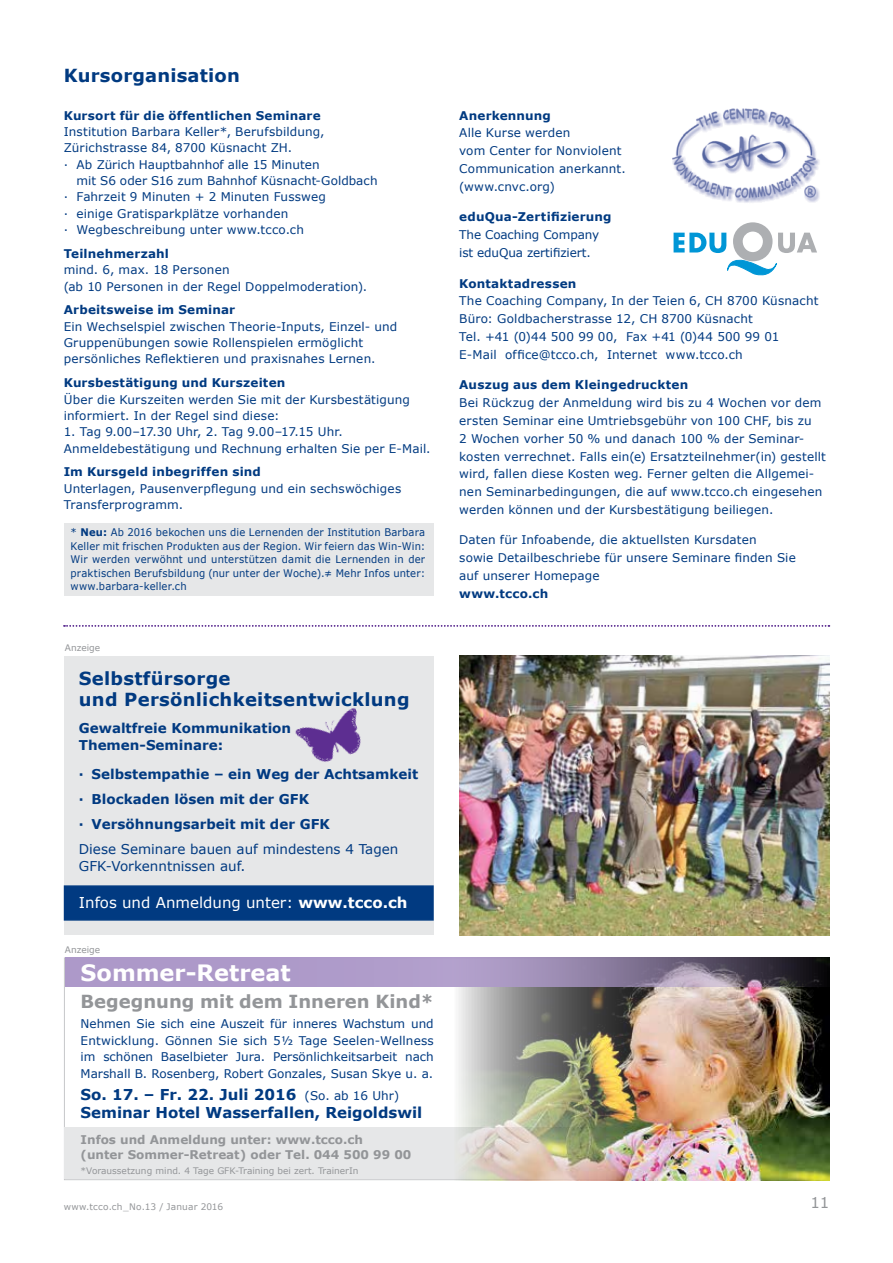
<style>
.page{position:relative;width:893px;height:1263px;background:#fff}
.page>*{position:absolute;margin:0;border:0;box-sizing:border-box;transform-origin:0 0}
.t1{font:700 22.5px "Verdana";color:#fff}
.t2{font:700 18px/21px "Verdana";letter-spacing:.015em;color:#013a81}
.t3{font:700 18px "Verdana";color:#939598}
.t4{font:700 15px/18px "Verdana";color:#013a81}
.t5{font:15px "Verdana";color:#fff}
.t6{font:15px "Verdana";color:#939598}
.t7{font:700 13.5px/25px "Verdana";color:#013a81}
.t8{font:13.5px/16.5px "Verdana";color:#013a81}
.t9{font:12px/17.9px "Verdana";letter-spacing:.01em;color:#013a81}
.t10{font:700 12px "Verdana";letter-spacing:.015em;color:#013a81}
.t11{font:700 12px/15px "Verdana";color:#939598}
.t12{font:12px/17.9px "Verdana";letter-spacing:-.01em;color:#013a81}
.t13{font:10.5px/13.5px "Verdana";letter-spacing:.02em;color:#013a81;text-align:justify;scale:.95 1}
.t14{font:9px "Verdana";color:#939598}
.s1{font-weight:700}
.s2{font-weight:400;font-size:12px}
</style>
<div class="page">
<img style="left:459px;top:656px;width:370px;height:279px">
<div style="left:64px;top:656px;width:370px;height:278px;background:#e6e7e8"></div>
<div style="left:64px;top:885px;width:370px;height:36px;background:#013a81;border:2px solid #013a81"></div>
<svg style="left:64px;top:625px;width:765px;height:2px"></svg>
<div style="left:64px;top:523px;width:370px;height:72px;background:#e6e7e8"></div>
<img style="left:672px;top:108px;width:148px;height:95px">
<svg style="left:674px;top:222px;width:143px;height:54px"></svg>
<div style="left:65px;top:1128px;width:764px;height:51px;background:#e6e7e8"></div>
<img style="left:454px;top:987px;width:375px;height:193px">
<svg style="left:65px;top:957px;width:764px;height:30px;background:#9686ab"></svg>
<img style="left:295px;top:708px;width:66px;height:54px">
<h2 class="t2" style="left:64px;top:65px;width:178px">Kursorganisation</h2>
<p class="t10" style="left:64px;top:108px;width:258px">Kursort für die öffentlichen Seminare</p>
<p class="t9" style="left:64px;top:123px;width:262px">Institution Barbara Keller*, Berufsbildung,</p>
<p class="t9" style="left:64px;top:139px;width:230px">Zürichstrasse 84, 8700 Küsnacht ZH.</p>
<p class="t9" style="left:64px;top:155px;width:257px">· Ab Zürich Hauptbahnhof alle 15 Minuten</p>
<p class="t9" style="left:77px;top:172px;width:303px">mit S6 oder S16 zum Bahnhof Küsnacht-Goldbach</p>
<p class="t9" style="left:64px;top:188px;width:264px">· Fahrzeit 9 Minuten + 2 Minuten Fussweg</p>
<p class="t9" style="left:64px;top:204px;width:226px">· einige Gratisparkplätze vorhanden</p>
<p class="t9" style="left:64px;top:221px;width:242px">· Wegbeschreibung unter www.tcco.ch</p>
<p class="t10" style="left:64px;top:246px;width:107px">Teilnehmerzahl</p>
<p class="t9" style="left:64px;top:262px;width:305px;line-height:16.4px">mind. 6, max. 18 Personen<br>(ab 10 Personen in der Regel Doppelmoderation).</p>
<p class="t10" style="left:64px;top:302px;width:173px">Arbeitsweise im Seminar</p>
<p class="t9" style="left:64px;top:318px;width:335px;line-height:16.4px">Ein Wechselspiel zwischen Theorie-Inputs, Einzel- und<br>Gruppenübungen sowie Rollenspielen ermöglicht persönliches Reflektieren und praxisnahes Lernen.</p>
<p class="t10" style="left:64px;top:375px;width:223px">Kursbestätigung und Kurszeiten</p>
<p class="t9" style="left:64px;top:391px;width:348px;line-height:16.4px">Über die Kurszeiten werden Sie mit der Kursbestätigung informiert. In der Regel sind diese:</p>
<p class="t9" style="left:64px;top:424px;width:368px;line-height:16.4px">1. Tag 9.00–17.30 Uhr, 2. Tag 9.00–17.15 Uhr.<br>Anmeldebestätigung und Rechnung erhalten Sie per E-Mail.</p>
<p class="t10" style="left:64px;top:464px;width:199px">Im Kursgeld inbegriffen sind</p>
<p class="t9" style="left:64px;top:480px;width:339px;line-height:16.5px">Unterlagen, Pausenverpflegung und ein sechswöchiges<br>Transferprogramm.</p>
<p class="t13" style="left:71px;top:525px;width:375px">* <span class="s1">Neu:</span> Ab 2016 bekochen uns die Lernenden der Institution Barbara Keller mit frischen Produkten aus der Region. Wir feiern das Win-Win:<br>Wir werden verwöhnt und unterstützen damit die Lernenden in der praktischen Berufsbildung (nur unter der Woche).≠ Mehr Infos unter: www.barbara-keller.ch</p>
<p class="t14" style="left:65px;top:641px;width:37px">Anzeige</p>
<h2 class="t2" style="left:79px;top:668px;width:332px">Selbstfürsorge<br>und Persönlichkeitsentwicklung</h2>
<p class="t7" style="left:79px;top:720px;width:214px;line-height:16.5px">Gewaltfreie Kommunikation<br>Themen-Seminare:</p>
<p class="t7" style="left:79px;top:762px;width:341px">· Selbstempathie – ein Weg der Achtsamkeit · Blockaden lösen mit der GFK<br>· Versöhnungsarbeit mit der GFK</p>
<p class="t8" style="left:79px;top:841px;width:321px">Diese Seminare bauen auf mindestens 4 Tagen<br>GFK-Vorkenntnissen auf.</p>
<p class="t5" style="left:79px;top:892px;width:330px">Infos und Anmeldung unter: <span class="s1">www.tcco.ch</span></p>
<p class="t14" style="left:65px;top:943px;width:37px">Anzeige</p>
<h1 class="t1" style="left:81px;top:958px;width:212px">Sommer-Retreat</h1>
<h2 class="t3" style="left:81px;top:989px;width:355px">Begegnung mit dem Inneren Kind*</h2>
<p class="t9" style="left:81px;top:1016px;width:355px;line-height:16.5px;text-align:justify">Nehmen Sie sich eine Auszeit für inneres Wachstum und Entwicklung. Gönnen Sie sich 5½ Tage Seelen-Wellness im schönen Baselbieter Jura. Persönlichkeitsarbeit nach Marshall B. Rosenberg, Robert Gonzales, Susan Skye u. a.</p>
<p class="t4" style="left:81px;top:1086px;width:343px">So. 17. – Fr. 22. Juli 2016 <span class="s2">(So. ab 16 Uhr)<br></span>Seminar Hotel Wasserfallen, Reigoldswil</p>
<p class="t11" style="left:81px;top:1132px;width:332px">Infos und Anmeldung unter: www.tcco.ch<br>(unter Sommer-Retreat) oder Tel. 044 500 99 00</p>
<p class="t14" style="left:81px;top:1164px;width:280px">*Voraussetzung mind. 4 Tage GFK-Training bei zert. TrainerIn</p>
<p class="t10" style="left:459px;top:107px;width:93px">Anerkennung</p>
<p class="t9" style="left:459px;top:124px;width:168px">Alle Kurse werden<br>vom Center for Nonviolent<br>Communication anerkannt. (www.cnvc.org)</p>
<p class="t10" style="left:459px;top:209px;width:154px">eduQua-Zertifizierung</p>
<p class="t12" style="left:459px;top:226px;width:141px">The Coaching Company ist eduQua zertifiziert.</p>
<p class="t10" style="left:459px;top:275px;width:119px">Kontaktadressen</p>
<p class="t9" style="left:459px;top:292px;width:361px">The Coaching Company, In der Teien 6, CH 8700 Küsnacht Büro: Goldbacherstrasse 12, CH 8700 Küsnacht<br>Tel. +41 (0)44 500 99 00, Fax +41 (0)44 500 99 01<br>E-Mail office@tcco.ch, Internet www.tcco.ch</p>
<p class="t10" style="left:459px;top:377px;width:231px">Auszug aus dem Kleingedruckten</p>
<p class="t9" style="left:459px;top:394px;width:368px">Bei Rückzug der Anmeldung wird bis zu 4 Wochen vor dem ersten Seminar eine Umtriebsgebühr von 100 CHF, bis zu<br>2 Wochen vorher 50 % und danach 100 % der Seminar&shy;kosten verrechnet. Falls ein(e) Ersatzteilnehmer(in) gestellt wird, fallen diese Kosten weg. Ferner gelten die Allgemei&shy;nen Seminarbedingungen, die auf www.tcco.ch eingesehen werden können und der Kursbestätigung beiliegen.</p>
<p class="t9" style="left:459px;top:531px;width:338px">Daten für Infoabende, die aktuellsten Kursdaten<br>sowie Detailbeschriebe für unsere Seminare finden Sie auf unserer Homepage</p>
<p class="t10" style="left:459px;top:586px;width:91px">www.tcco.ch</p>
<p class="t14" style="left:64px;top:1201px;width:161px">www.tcco.ch_No.13 / Januar 2016</p>
<p class="t6" style="left:810px;top:1192px;width:21px">11</p>
</div>
